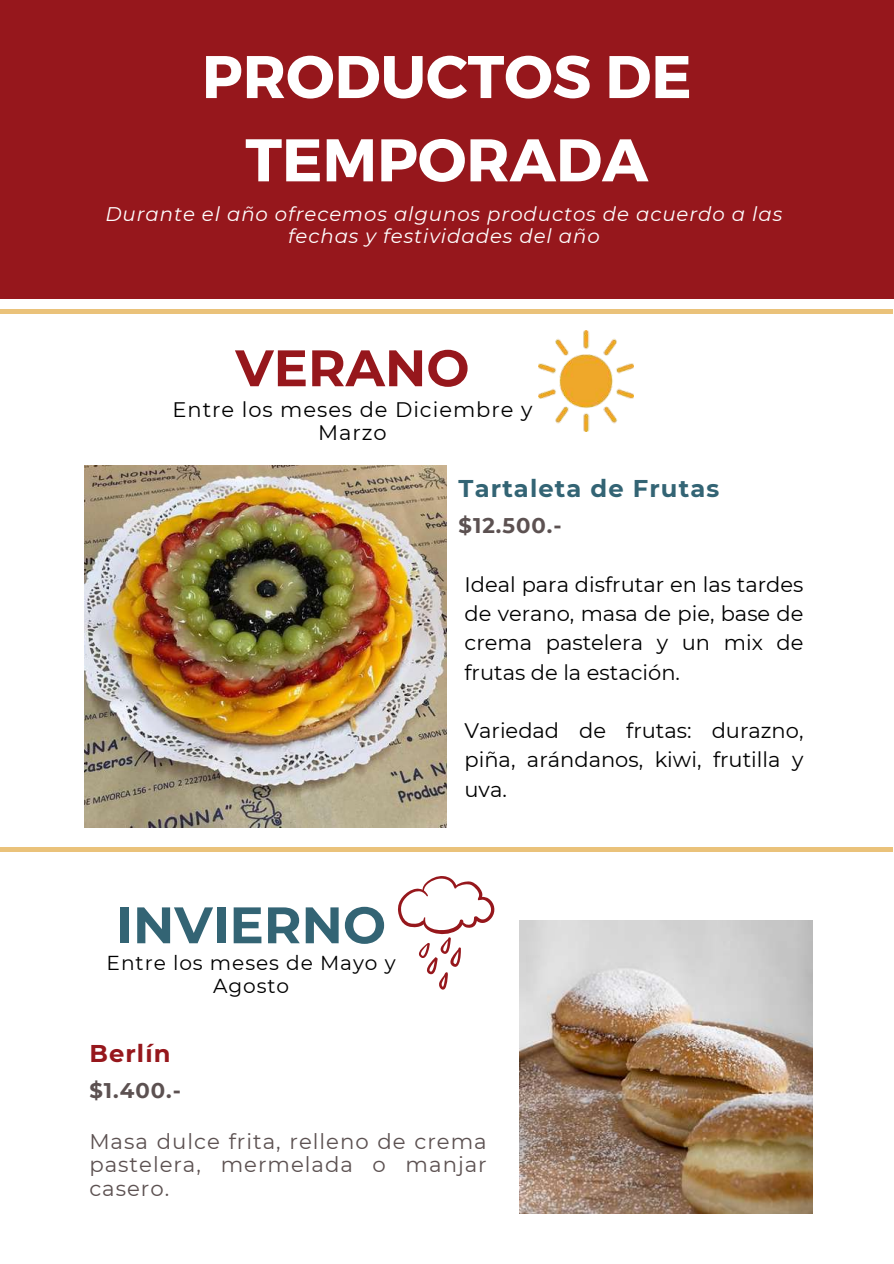
<style>
.page{position:relative;width:894px;height:1264px;background:#fff}
.page>*{position:absolute;margin:0;border:0;box-sizing:border-box;transform-origin:0 0}
.t1{font:700 60px/83.2px "Montserrat";color:#fff;text-align:center}
.t2{font:700 51.15px "Montserrat";color:#336474}
.t3{font:700 51.15px "Montserrat";color:#96171c}
.t4{font:700 24.15px "Montserrat";letter-spacing:.045em;color:#336474}
.t5{font:700 24.15px "Montserrat";letter-spacing:.045em;color:#96171c}
.t6{font:21.15px/23.7px "Montserrat";letter-spacing:.045em;color:#5c5151;text-align:justify}
.t7{font:700 21.15px "Montserrat";letter-spacing:.045em;color:#5c5151}
.t8{font:21px/29.2px "Montserrat";color:#000;text-align:justify}
.t9{font:21px/23.7px "Montserrat";letter-spacing:.045em;color:#000;text-align:center}
.t10{font:20.1px/22.6px "Montserrat";letter-spacing:.045em;color:#000;text-align:center}
.t11{font:italic 19.65px/22.5px "Montserrat";letter-spacing:.045em;color:#fffefe;text-align:center}
</style>
<div class="page">
<div style="left:0;top:0;width:893px;height:299px;background:#96171c"></div>
<img style="left:84px;top:465px;width:362px;height:362px">
<hr style="left:0;top:309px;width:892px;height:4px;background:#eac27a">
<hr style="left:0;top:847px;width:892px;height:4px;background:#eac27a">
<img style="left:538px;top:331px;width:95px;height:100px">
<img style="left:519px;top:920px;width:293px;height:293px">
<svg style="left:398px;top:876px;width:97px;height:114px"></svg>
<h1 class="t1" style="left:202px;top:32px;width:491px">PRODUCTOS DE<br>TEMPORADA</h1>
<p class="t11" style="left:105px;top:202px;width:678px">Durante el año ofrecemos algunos productos de acuerdo a las fechas y festividades del año</p>
<h2 class="t3" style="left:235px;top:337px;width:236px">VERANO</h2>
<p class="t9" style="left:172px;top:397px;width:361px">Entre los meses de Diciembre y<br>Marzo</p>
<p class="t4" style="left:458px;top:474px;width:262px">Tartaleta de Frutas</p>
<p class="t7" style="left:458px;top:512px;width:104px">$12.500.-</p>
<p class="t8" style="left:464px;top:569px;width:340px">Ideal para disfrutar en las tardes de verano, masa de pie, base de crema pastelera y un mix de frutas de la estación.</p>
<h2 class="t2" style="left:116px;top:893px;width:271px">INVIERNO</h2>
<p class="t10" style="left:107px;top:951px;width:290px">Entre los meses de Mayo y<br>Agosto</p>
<p class="t5" style="left:89px;top:1038px;width:83px">Berlín</p>
<p class="t7" style="left:89px;top:1077px;width:93px">$1.400.-</p>
<p class="t8" style="left:464px;top:716px;width:340px">Variedad de frutas: durazno, piña, arándanos, kiwi, frutilla y uva.</p>
<p class="t6" style="left:89px;top:1129px;width:399px">Masa dulce frita, relleno de crema pastelera, mermelada o manjar casero.</p>
</div>
